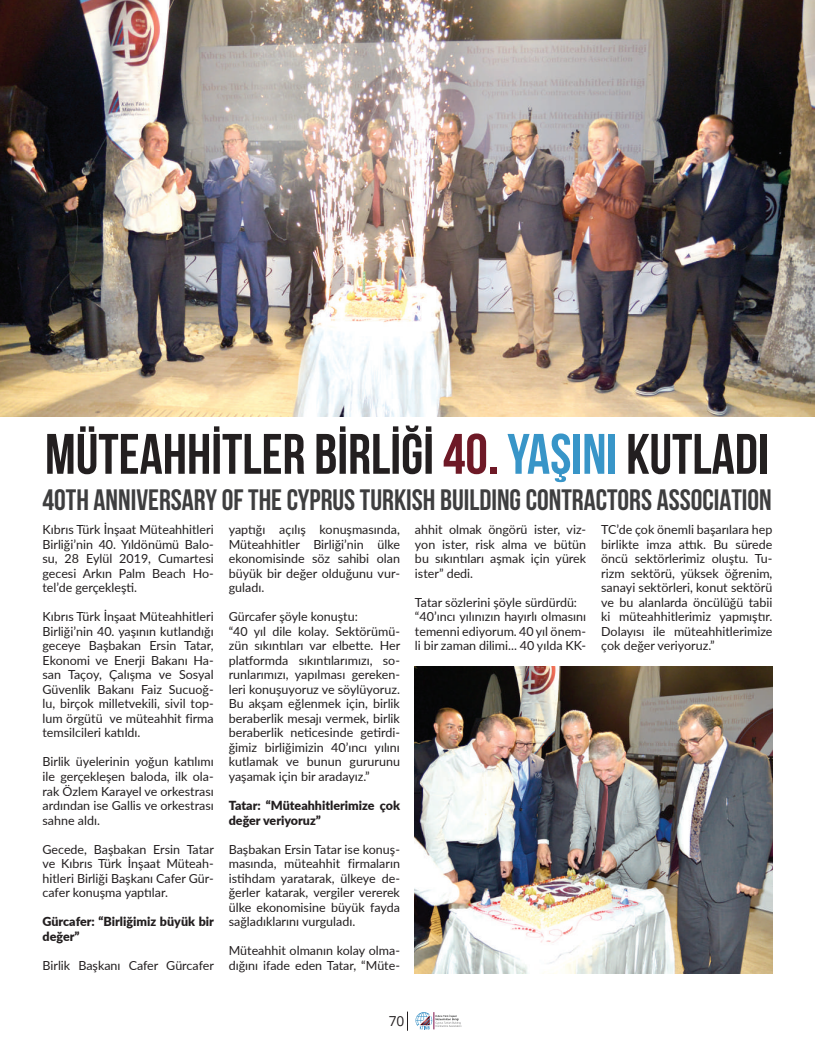
<style>
.page{position:relative;width:815px;height:1046px;background:#fff}
.page>*{position:absolute;margin:0;border:0;box-sizing:border-box;transform-origin:0 0}
.t1{font:700 56.88px "Bebas Neue";color:#231f20}
.t2{font:700 29.5px "Bebas Neue";color:#3e3e3f}
.t3{font:13.75px "Open Sans";color:#231f20}
.t4{font:12.5px/14.5px "Lato";color:#231f20;text-align:justify}
.t5{font:900 12.5px/14.5px "Lato";color:#231f20}
.s1{color:#6e1926}
.s2{color:#3895c8}
</style>
<div class="page">
<svg style="left:407px;top:1011px;width:1px;height:19px"></svg>
<svg style="left:415px;top:1012px;width:46px;height:17px"></svg>
<img style="left:0;top:0;width:815px;height:416px">
<img style="left:415px;top:666px;width:357px;height:307px">
<h1 class="t1" style="left:45px;top:423px;width:725px">MÜTEAHHITLER BIRLIĞI <span class="s1">40.</span><span class="s2">YAŞINI</span> KUTLADI</h1>
<h2 class="t2" style="left:43px;top:484px;width:731px">40TH ANNIVERSARY OF THE CYPRUS TURKISH BUILDING CONTRACTORS ASSOCIATION</h2>
<p class="t4" style="left:43px;top:522px;width:173px">Kıbrıs Türk İnşaat Müteahhitleri Birliği’nin 40. Yıldönümü Balo&shy;su, 28 Eylül 2019, Cumartesi gecesi Arkın Palm Beach Ho&shy;tel’de gerçekleşti.</p>
<p class="t4" style="left:43px;top:609px;width:173px">Kıbrıs Türk İnşaat Müteahhitleri Birliği’nin 40. yaşının kutlandığı geceye Başbakan Ersin Tatar, Ekonomi ve Enerji Bakanı Ha&shy;san Taçoy, Çalışma ve Sosyal Güvenlik Bakanı Faiz Sucuoğ&shy;lu, birçok milletvekili, sivil top&shy;lum örgütü ve müteahhit firma temsilcileri katıldı.</p>
<p class="t4" style="left:43px;top:754px;width:173px">Birlik üyelerinin yoğun katılımı ile gerçekleşen baloda, ilk ola&shy;rak Özlem Karayel ve orkestrası ardından ise Gallis ve orkestrası sahne aldı.</p>
<p class="t4" style="left:43px;top:841px;width:173px">Gecede, Başbakan Ersin Tatar ve Kıbrıs Türk İnşaat Müteah&shy;hitleri Birliği Başkanı Cafer Gür&shy;cafer konuşma yaptılar.</p>
<p class="t5" style="left:43px;top:913px;width:173px">Gürcafer: “Birliğimiz büyük bir değer”</p>
<p class="t4" style="left:43px;top:957px;width:173px">Birlik Başkanı Cafer Gürcafer</p>
<p class="t4" style="left:229px;top:522px;width:173px">yaptığı açılış konuşmasında, Müteahhitler Birliği’nin ülke ekonomisinde söz sahibi olan büyük bir değer olduğunu vur&shy;guladı.</p>
<p class="t4" style="left:229px;top:609px;width:173px;text-align:left">Gürcafer şöyle konuştu:<br>“40 yıl dile kolay. Sektörümü&shy;zün sıkıntıları var elbette. Her platformda sıkıntılarımızı, so&shy;runlarımızı, yapılması gereken&shy;leri konuşuyoruz ve söylüyoruz.<br>Bu akşam eğlenmek için, birlik beraberlik mesajı vermek, birlik beraberlik neticesinde getirdi&shy;ğimiz birliğimizin 40’ıncı yılını kutlamak ve bunun gururunu yaşamak için bir aradayız.”</p>
<p class="t5" style="left:229px;top:797px;width:173px">Tatar: “Müteahhitlerimize çok değer veriyoruz”</p>
<p class="t4" style="left:229px;top:841px;width:173px">Başbakan Ersin Tatar ise konuş&shy;masında, müteahhit firmaların istihdam yaratarak, ülkeye de&shy;ğerler katarak, vergiler vererek ülke ekonomisine büyük fayda sağladıklarını vurguladı.</p>
<p class="t4" style="left:229px;top:942px;width:173px">Müteahhit olmanın kolay olma&shy;dığını ifade eden Tatar, “Müte-</p>
<p class="t4" style="left:415px;top:522px;width:173px">ahhit olmak öngörü ister, viz&shy;yon ister, risk alma ve bütün bu sıkıntıları aşmak için yürek ister” dedi.</p>
<p class="t4" style="left:415px;top:594px;width:173px;text-align:left">Tatar sözlerini şöyle sürdürdü: “40’ıncı yılınızın hayırlı olmasını temenni ediyorum. 40 yıl önem&shy;li bir zaman dilimi... 40 yılda KK-</p>
<p class="t4" style="left:601px;top:522px;width:173px">TC’de çok önemli başarılara hep birlikte imza attık. Bu sürede öncü sektörlerimiz oluştu. Tu&shy;rizm sektörü, yüksek öğrenim, sanayi sektörleri, konut sektörü ve bu alanlarda öncülüğü tabii ki müteahhitlerimiz yapmıştır.<br>Dolayısı ile müteahhitlerimize çok değer veriyoruz.”</p>
<p class="t3" style="left:389px;top:1011px;width:17px">70</p>
</div>
